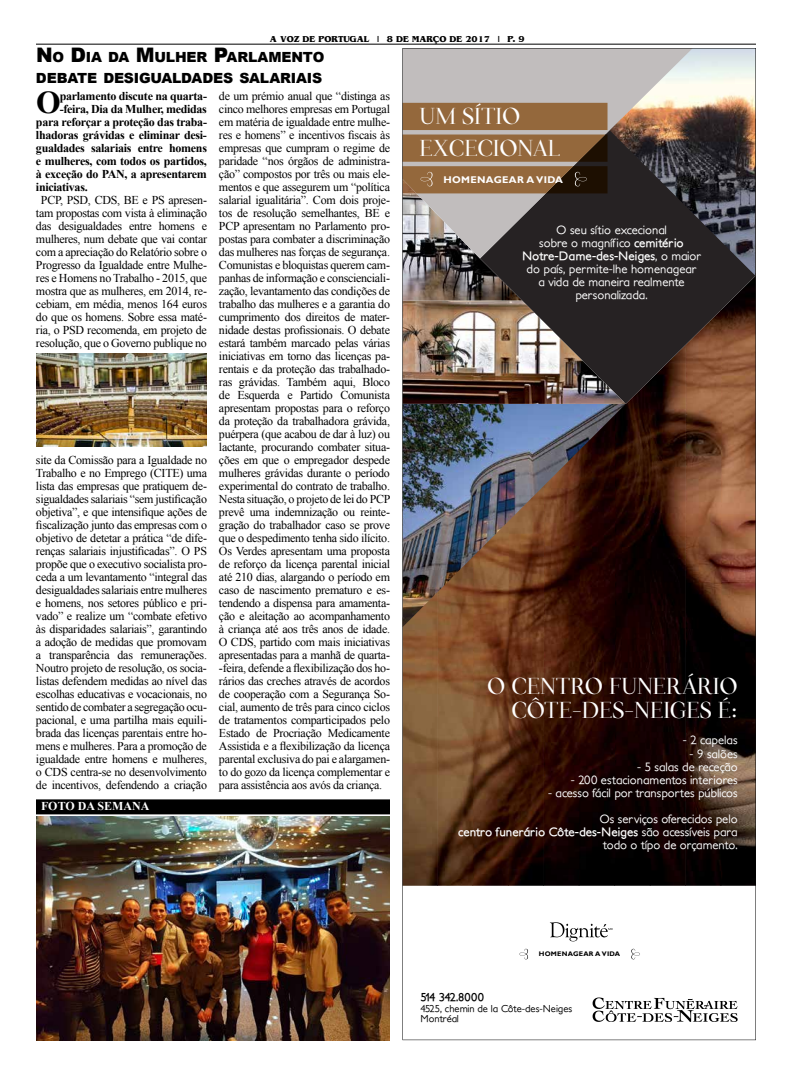
<style>
.page{position:relative;width:792px;height:1080px;background:#fff}
.page>*{position:absolute;margin:0;border:0;box-sizing:border-box;transform-origin:0 0}
.t1{font:700 31.6px "Times New Roman";color:#000}
.t2{font:22.2px/24.2px "Salinas Demo";color:#fff;text-align:right}
.t3{font:900 14px/21px "Arial";letter-spacing:-.015em;color:#000}
.t4{font:500 12.1px/13.1px "Petita";color:#fff;text-align:right}
.t5{font:12px/13px "Times New Roman";letter-spacing:-.025em;color:#000;text-align:justify}
.t6{font:700 12px "Times New Roman";letter-spacing:-.025em;color:#000}
.t7{font:700 12px "Times New Roman";color:#fff}
.t8{font:700 11.3px "Petita";letter-spacing:-.025em;color:#000}
.t9{font:500 10.1px/10.1px "Petita";color:#000}
.t10{font:700 9.8px "Gill Sans";letter-spacing:.035em;color:#fff}
.t11{font:700 9px "Bangkok";color:#000}
.t12{font:700 6.6px "Gill Sans";letter-spacing:.035em;color:#000}
.s1{font-size:20px}
.s2{font-weight:700}
</style>
<div class="page">
<hr style="left:36px;top:44px;width:720px;height:1px;background:#000">
<div style="left:36px;top:800px;width:354px;height:14px;background:#000"></div>
<div style="left:36px;top:799px;width:354px;height:15px;border:1px solid #000"></div>
<img style="left:402px;top:48px;width:354px;height:992px">
<img style="left:36px;top:816px;width:354px;height:224px">
<img style="left:36px;top:354px;width:171px;height:93px">
<p class="t11" style="left:270px;top:34px;width:256px">A VOZ DE PORTUGAL | 8 DE MARÇO DE 2017 | P. 9</p>
<p class="t3" style="left:36px;top:46px;width:290px"><span class="s1">N</span>O <span class="s1">D</span>IA DA <span class="s1">M</span> ULHER <span class="s1">P</span>ARLAMENTO<br>DEBATE DESIGUALDADES SALARIAIS</p>
<h1 class="t1" style="left:36px;top:81px;width:24px">O</h1>
<p class="t6" style="left:60px;top:88px;width:149px">parlamento discute na quarta-</p>
<p class="t5" style="left:219px;top:90px;width:173px">de um prémio anual que “distinga as cinco melhores empresas em Portugal em matéria de igualdade entre mulhe&shy;res e homens” e incentivos fiscais às empresas que cumpram o regime de paridade “nos órgãos de administra&shy;ção” compostos por três ou mais ele&shy;mentos e que assegurem um “política salarial igualitária”. Com dois proje&shy;tos de resolução semelhantes, BE e PCP apresentam no Parlamento pro&shy;postas para combater a discriminação das mulheres nas forças de segurança.<br>Comunistas e bloquistas querem cam&shy;panhas de informação e conscienciali&shy;zação, levantamento das condições de trabalho das mulheres e a garantia do cumprimento dos direitos de mater&shy;nidade destas profissionais. O debate estará também marcado pelas várias iniciativas em torno das licenças pa&shy;rentais e da proteção das trabalhado&shy;ras grávidas. Também aqui, Bloco de Esquerda e Partido Comunista apresentam propostas para o reforço da proteção da trabalhadora grávida, puérpera (que acabou de dar à luz) ou lactante, procurando combater situa&shy;ções em que o empregador despede mulheres grávidas durante o período experimental do contrato de trabalho.<br>Nesta situação, o projeto de lei do PCP prevê uma indemnização ou reinte&shy;gração do trabalhador caso se prove que o despedimento tenha sido ilícito.<br>Os Verdes apresentam uma proposta de reforço da licença parental inicial até 210 dias, alargando o período em caso de nascimento prematuro e es&shy;tendendo a dispensa para amamenta&shy;ção e aleitação ao acompanhamento à criança até aos três anos de idade.<br>O CDS, partido com mais iniciativas apresentadas para a manhã de quarta--feira, defende a flexibilização dos ho&shy;rários das creches através de acordos de cooperação com a Segurança So&shy;cial, aumento de três para cinco ciclos de tratamentos comparticipados pelo Estado de Procriação Medicamente Assistida e a flexibilização da licença parental exclusiva do pai e alargamen&shy;to do gozo da licença complementar e para assistência aos avós da criança.</p>
<p class="t6" style="left:60px;top:101px;width:149px">-feira, Dia da Mulher, medidas</p>
<p class="t6" style="left:36px;top:114px;width:173px">para reforçar a proteção das traba-</p>
<p class="t6" style="left:36px;top:127px;width:172px">lhadoras grávidas e eliminar desi-</p>
<p class="t6" style="left:36px;top:140px;width:173px">gualdades salariais entre homens</p>
<p class="t6" style="left:36px;top:153px;width:172px">e mulheres, com todos os partidos,</p>
<p class="t6" style="left:36px;top:166px;width:172px">à exceção do PAN, a apresentarem</p>
<p class="t6" style="left:36px;top:179px;width:53px">iniciativas.</p>
<p class="t5" style="left:36px;top:194px;width:173px;text-align:center">PCP, PSD, CDS, BE e PS apresen&shy;tam propostas com vista à eliminação das desigualdades entre homens e mulheres, num debate que vai contar com a apreciação do Relatório sobre o Progresso da Igualdade entre Mulhe&shy;res e Homens no Trabalho - 2015, que mostra que as mulheres, em 2014, re&shy;cebiam, em média, menos 164 euros do que os homens. Sobre essa maté&shy;ria, o PSD recomenda, em projeto de resolução, que o Governo publique no</p>
<p class="t5" style="left:36px;top:454px;width:173px">site da Comissão para a Igualdade no Trabalho e no Emprego (CITE) uma lista das empresas que pratiquem de&shy;sigualdades salariais “sem justificação objetiva”, e que intensifique ações de fiscalização junto das empresas com o objetivo de detetar a prática “de dife&shy;renças salariais injustificadas”. O PS propõe que o executivo socialista pro&shy;ceda a um levantamento “integral das desigualdades salariais entre mulheres e homens, nos setores público e pri&shy;vado” e realize um “combate efetivo às disparidades salariais”, garantindo a adoção de medidas que promovam a transparência das remunerações.<br>Noutro projeto de resolução, os socia&shy;listas defendem medidas ao nível das escolhas educativas e vocacionais, no sentido de combater a segregação ocu&shy;pacional, e uma partilha mais equili&shy;brada das licenças parentais entre ho&shy;mens e mulheres. Para a promoção de igualdade entre homens e mulheres, o CDS centra-se no desenvolvimento de incentivos, defendendo a criação</p>
<p class="t7" style="left:41px;top:798px;width:17px">FOTO</p>
<p class="t7" style="left:78px;top:798px;width:73px">DA SEMANA</p>
<h2 class="t2" style="left:420px;top:101px;width:142px;line-height:32px;text-align:left">UM SÍTIO<br>EXCECIONAL</h2>
<p class="t10" style="left:443px;top:174px;width:121px">HOMENAGEAR A VIDA</p>
<p class="t4" style="left:522px;top:223px;width:180px;text-align:center">O seu sítio excecional<br>sobre o magnífico <span class="s2">cemitério<br>Notre-Dame-des-Neiges</span>, o maior do país, permite-lhe homenagear a vida de maneira realmente personalizada.</p>
<h2 class="t2" style="left:487px;top:674px;width:252px">O CENTRO FUNERÁRIO<br>CÔTE-DES-NEIGES É:</h2>
<p class="t4" style="left:683px;top:734px;width:56px">- 2 capelas</p>
<p class="t4" style="left:690px;top:747px;width:49px">- 9 salões</p>
<p class="t4" style="left:637px;top:760px;width:102px">- 5 salas de receção</p>
<p class="t4" style="left:571px;top:773px;width:168px">- 200 estacionamentos interiores</p>
<p class="t4" style="left:548px;top:780px;width:191px;line-height:26.2px">- acesso fácil por transportes públicos<br>Os serviços oferecidos pelo</p>
<p class="t4" style="left:458px;top:826px;width:281px"><span class="s2">centro funerário Côte-des-Neiges</span> são acessíveis para todo o típo de orçamento.</p>
<p class="t12" style="left:539px;top:950px;width:83px">HOMENAGEAR A VIDA</p>
<p class="t8" style="left:421px;top:991px;width:65px">514 342.8000</p>
<p class="t9" style="left:421px;top:1003px;width:153px">4525, chemin de la Côte-des-Neiges<br>Montréal</p>
</div>
